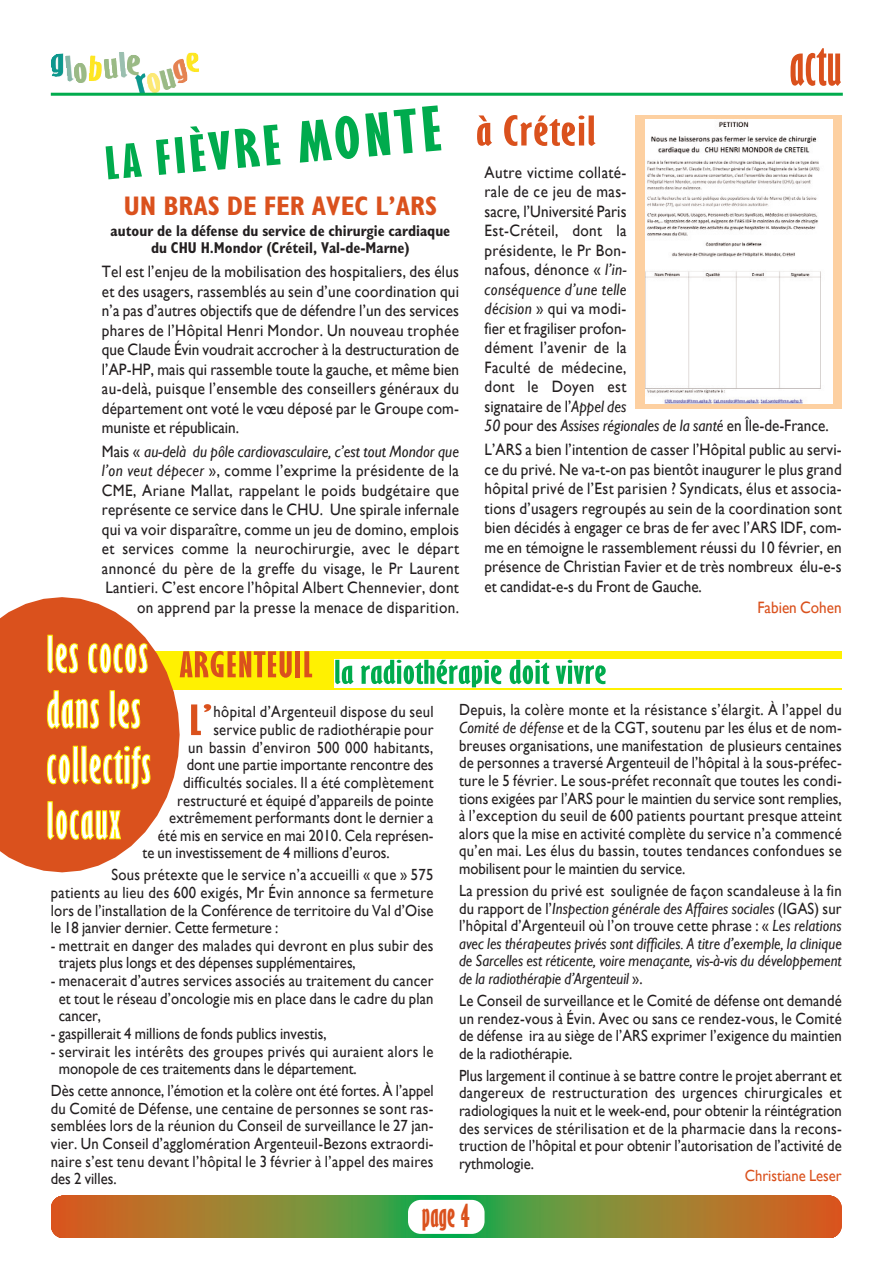
<style>
.page{position:relative;width:893px;height:1263px;background:#fff}
.page>*{position:absolute;margin:0;border:0;box-sizing:border-box;transform-origin:0 0}
.t1{font:700 extra-condensed 63px "Giltus D";color:#da511d}
.t2{font:700 extra-condensed 55.5px/55.5px "Giltus D";letter-spacing:.025em;color:#fff}
.t3{font:700 extra-condensed 49.5px "Giltus D";color:#00ab4d;scale:1.52 1}
.t4{font:700 extra-condensed 45.9px "Giltus D";color:#da511d;scale:1.5 1}
.t5{font:700 extra-condensed 45px "Giltus D";letter-spacing:.015em;color:#da511d;scale:1.52 1}
.t6{font:700 extra-condensed 39px "Giltus D";letter-spacing:.005em;color:#da511d;scale:1.39 1}
.t7{font:700 extra-condensed 36px "Giltus D";color:#00ab4d;scale:1.5 1}
.t8{font:700 extra-condensed 36px "Giltus D";color:#da511d}
.t9{font:700 condensed 27px "Gill Sans";color:#da511d}
.t10{font:16.5px/19.5px "Gill Sans";letter-spacing:.025em;color:#231f20;text-align:justify;scale:.92 1}
.t11{font:16.5px "Gill Sans";color:#da511d;scale:.92 1}
.t12{font:16.2px/17.5px "Gill Sans";letter-spacing:.01em;color:#231f20;text-align:justify;scale:.91 1}
.t13{font:italic 16.2px/17.5px "Gill Sans";color:#231f20;text-align:justify;scale:.91 1}
.t14{font:16.2px "Gill Sans";color:#da511d;scale:.91 1}
.t15{font:700 condensed 15.75px/17.2px "Gill Sans";color:#231f20;text-align:center;scale:.95 1}
.s1{font-size:51px}
.s2{font-size:52.5px}
.s3{font-size:54px}
.s4{font-size:55.5px}
.s5{font-size:57px}
.s6{font-size:58.5px}
.s7{font-size:60px}
.s8{font-size:61.5px}
.s9{font-size:63px}
.s10{font-size:64.5px}
.s11{font-size:66px}
.s12{font-size:67.5px}
.s13{font-style:italic}
.s14{font-style:normal}
</style>
<div class="page">
<div style="left:51px;top:651px;width:791px;height:38px;background:#fff101"></div>
<svg style="left:53px;top:1195px;width:787px;height:43px;background:#a47c30"></svg>
<div style="left:348px;top:1195px;width:196px;height:43px;background:#5f9c42"></div>
<div style="left:357px;top:1195px;width:179px;height:43px;background:#599d43"></div>
<div style="left:365px;top:1195px;width:162px;height:43px;background:#529e44"></div>
<div style="left:372px;top:1195px;width:148px;height:43px;background:#4c9f45"></div>
<div style="left:378px;top:1195px;width:137px;height:43px;background:#48a046"></div>
<div style="left:381px;top:1195px;width:131px;height:43px;background:#44a146"></div>
<div style="left:384px;top:1195px;width:124px;height:43px;background:#3ea146"></div>
<div style="left:388px;top:1195px;width:117px;height:43px;background:#39a247"></div>
<div style="left:391px;top:1195px;width:110px;height:43px;background:#34a347"></div>
<div style="left:395px;top:1195px;width:103px;height:43px;background:#2fa348"></div>
<div style="left:398px;top:1195px;width:96px;height:43px;background:#2aa448"></div>
<div style="left:402px;top:1195px;width:89px;height:43px;background:#24a448"></div>
<div style="left:405px;top:1195px;width:82px;height:43px;background:#1fa549"></div>
<svg style="left:407px;top:1195px;width:79px;height:43px"></svg>
<div style="left:424px;top:1195px;width:45px;height:43px;background:#0aa84b"></div>
<div style="left:429px;top:1195px;width:34px;height:43px;background:#05a94b"></div>
<div style="left:432px;top:1195px;width:28px;height:43px;background:#01a94b"></div>
<div style="left:408px;top:1200px;width:77px;height:34px;background:#fff;border-radius:13px"></div>
<img style="left:51px;top:52px;width:148px;height:41px">
<hr style="left:51px;top:93px;width:792px;height:3px;background:#00ab4d">
<div style="left:334px;top:660px;width:508px;height:28px;background:#fff"></div>
<svg style="left:0;top:597px;width:180px;height:275px;background:#df693a"></svg>
<div style="left:635px;top:115px;width:207px;height:294px;background:#fdd0a1"></div>
<img style="left:645px;top:120px;width:187px;height:284px">
<h1 class="t1" style="left:790px;top:40px;width:54px">actu</h1>
<h3 class="t3" style="left:103px;top:144px;width:225px;rotate:-5deg">L<span class="s1">A</span> <span class="s2">F</span><span class="s3">I</span><span class="s4">È</span><span class="s5">V</span><span class="s6">R</span><span class="s7">E</span><span class="s8">M</span><span class="s9">O</span><span class="s10">N</span><span class="s11">T</span><span class="s12">E</span></h3>
<h3 class="t5" style="left:476px;top:113px;width:80px">à Créteil</h3>
<p class="t10" style="left:485px;top:162px;width:376px;text-align:left">Autre victime collaté-<br>rale de ce jeu de mas-<br>sacre, l’Université Paris<br>Est-Créteil, dont la<br>présidente, le Pr Bon-<br>nafous, dénonce « <span class="s13">l’in-<br>conséquence d’une telle<br>décision</span> » qui va modi-<br>fier et fragiliser profon-<br>dément l’avenir de la<br>Faculté de médecine,<br>dont le Doyen est<br>signataire de l’<span class="s13">Appel des<br>50</span> pour des <span class="s13">Assises régionales de la santé</span> en Île-de-France.</p>
<p class="t10" style="left:485px;top:440px;width:390px">L’ARS a bien l’intention de casser l’Hôpital public au servi&shy;ce du privé. Ne va-t-on pas bientôt inaugurer le plus grand hôpital privé de l’Est parisien ? Syndicats, élus et associa&shy;tions d’usagers regroupés au sein de la coordination sont bien décidés à engager ce bras de fer avec l’ARS IDF, com&shy;me en témoigne le rassemblement réussi du 10 février, en présence de Christian Favier et de très nombreux élu-e-s et candidat-e-s du Front de Gauche.</p>
<p class="t11" style="left:757px;top:597px;width:93px">Fabien Cohen</p>
<h3 class="t9" style="left:124px;top:196px;width:315px">UN BRAS DE FER AVEC L’ARS</h3>
<p class="t15" style="left:111px;top:224px;width:359px">autour de la défense du service de chirurgie cardiaque du CHU H.Mondor (Créteil, Val-de-Marne)</p>
<p class="t10" style="left:102px;top:262px;width:390px">Tel est l’enjeu de la mobilisation des hospitaliers, des élus et des usagers, rassemblés au sein d’une coordination qui n’a pas d’autres objectifs que de défendre l’un des services phares de l’Hôpital Henri Mondor. Un nouveau trophée que Claude Évin voudrait accrocher à la destructuration de l’AP-HP, mais qui rassemble toute la gauche, et même bien au-delà, puisque l’ensemble des conseillers généraux du département ont voté le vœu déposé par le Groupe com&shy;muniste et républicain.</p>
<p class="t10" style="left:102px;top:441px;width:390px;text-align:right">Mais « <span class="s13">au-delà du pôle cardiovasculaire, c’est tout Mondor que l’on veut dépecer</span> », comme l’exprime la présidente de la CME, Ariane Mallat, rappelant le poids budgétaire que représente ce service dans le CHU. Une spirale infernale qui va voir disparaître, comme un jeu de domino, emplois et services comme la neurochirurgie, avec le départ annoncé du père de la greffe du visage, le Pr Laurent Lantieri. C’est encore l’hôpital Albert Chennevier, dont on apprend par la presse la menace de disparition.</p>
<h2 class="t2" style="left:47px;top:628px;width:106px">les cocos dans les collectifs locaux</h2>
<h3 class="t6" style="left:180px;top:649px;width:97px">ARGENTEUIL</h3>
<h3 class="t4" style="left:189px;top:702px;width:18px">L’</h3>
<p class="t12" style="left:214px;top:703px;width:243px">hôpital d’Argenteuil dispose du seul</p>
<h3 class="t7" style="left:334px;top:658px;width:183px">la radiothérapie doit vivre</h3>
<p class="t12" style="left:459px;top:701px;width:422px">Depuis, la colère monte et la résistance s’élargit. À l’appel du <span class="s13">Comité de défense</span> et de la CGT, soutenu par les élus et de nom&shy;breuses organisations, une manifestation de plusieurs centaines de personnes a traversé Argenteuil de l’hôpital à la sous-préfec&shy;ture le 5 février. Le sous-préfet reconnaît que toutes les condi&shy;tions exigées par l’ARS pour le maintien du service sont remplies, à l’exception du seuil de 600 patients pourtant presque atteint alors que la mise en activité complète du service n’a commencé qu’en mai. Les élus du bassin, toutes tendances confondues se mobilisent pour le maintien du service.</p>
<p class="t13" style="left:459px;top:882px;width:422px"><span class="s14">La pression du privé est soulignée de façon scandaleuse à la fin du rapport de l’</span>Inspection générale des Affaires sociales <span class="s14">(IGAS) sur l’hôpital d’Argenteuil où l’on trouve cette phrase : «</span> Les relations avec les thérapeutes privés sont difficiles. A titre d’exemple, la clinique de Sarcelles est réticente, voire menaçante, vis-à-vis du développement de la radiothérapie d’Argenteuil <span class="s14">».</span></p>
<p class="t12" style="left:459px;top:992px;width:422px">Le Conseil de surveillance et le Comité de défense ont demandé un rendez-vous à Évin. Avec ou sans ce rendez-vous, le Comité de défense ira au siège de l’ARS exprimer l’exigence du maintien de la radiothérapie.</p>
<p class="t12" style="left:459px;top:1066px;width:422px">Plus largement il continue à se battre contre le projet aberrant et dangereux de restructuration des urgences chirurgicales et radiologiques la nuit et le week-end, pour obtenir la réintégration des services de stérilisation et de la pharmacie dans la recons&shy;truction de l’hôpital et pour obtenir l’autorisation de l’activité de rythmologie.</p>
<p class="t14" style="left:745px;top:1166px;width:108px">Christiane Leser</p>
<h3 class="t8" style="left:422px;top:1201px;width:50px">page 4</h3>
<p class="t12" style="left:213px;top:721px;width:243px">service public de radiothérapie pour</p>
<p class="t12" style="left:188px;top:738px;width:271px">un bassin d’environ 500 000 habitants,</p>
<p class="t12" style="left:187px;top:756px;width:273px">dont une partie importante rencontre des</p>
<p class="t12" style="left:183px;top:774px;width:277px">difficultés sociales. Il a été complètement</p>
<p class="t12" style="left:177px;top:791px;width:283px">restructuré et équipé d’appareils de pointe</p>
<p class="t12" style="left:169px;top:809px;width:292px">extrêmement performants dont le dernier a</p>
<p class="t12" style="left:158px;top:826px;width:304px">été mis en service en mai 2010. Cela représen-</p>
<p class="t12" style="left:143px;top:844px;width:273px">te un investissement de 4 millions d’euros.</p>
<p class="t12" style="left:51px;top:866px;width:422px;text-indent:61px">Sous prétexte que le service n’a accueilli « que » 575 patients au lieu des 600 exigés, Mr Évin annonce sa fermeture lors de l’installation de la Conférence de territoire du Val d’Oise le 18 janvier dernier. Cette fermeture :</p>
<p class="t12" style="left:59px;top:936px;width:413px;text-indent:-8px">- mettrait en danger des malades qui devront en plus subir des trajets plus longs et des dépenses supplémentaires,</p>
<p class="t12" style="left:59px;top:972px;width:413px;text-indent:-8px">- menacerait d’autres services associés au traitement du cancer et tout le réseau d’oncologie mis en place dans le cadre du plan cancer,</p>
<p class="t12" style="left:51px;top:1025px;width:305px">- gaspillerait 4 millions de fonds publics investis,</p>
<p class="t12" style="left:59px;top:1042px;width:413px;text-indent:-8px">- servirait les intérêts des groupes privés qui auraient alors le monopole de ces traitements dans le département.</p>
<p class="t12" style="left:51px;top:1082px;width:422px">Dès cette annonce, l’émotion et la colère ont été fortes. À l’appel du Comité de Défense, une centaine de personnes se sont ras&shy;semblées lors de la réunion du Conseil de surveillance le 27 jan&shy;vier. Un Conseil d’agglomération Argenteuil-Bezons extraordi&shy;naire s’est tenu devant l’hôpital le 3 février à l’appel des maires des 2 villes.</p>
</div>
